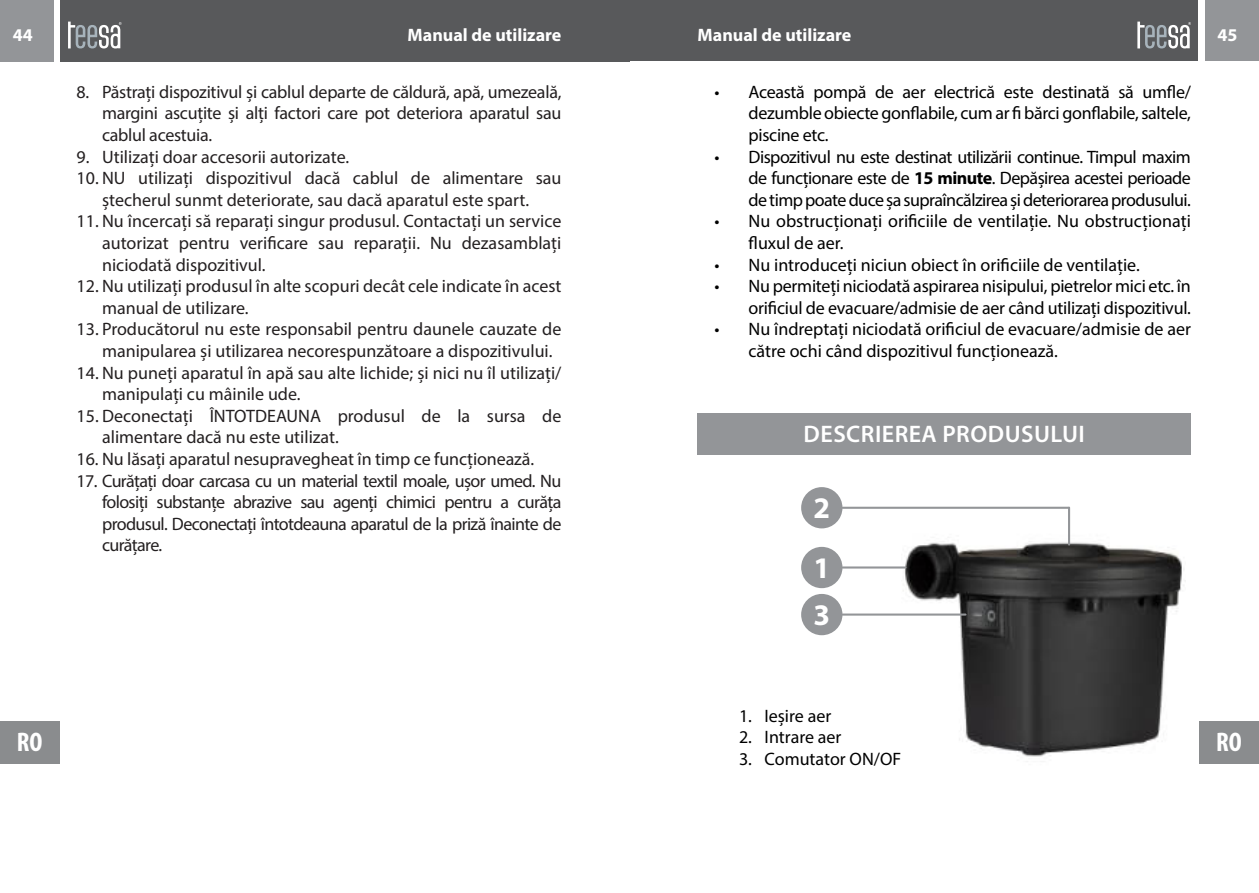
<style>
.page{position:relative;width:1259px;height:893px;background:#fff}
.page>*{position:absolute;margin:0;border:0;box-sizing:border-box;transform-origin:0 0}
.t1{font:700 30px/47.1px "Myriad Pro";color:#fff}
.t2{font:700 condensed 27px "Myriad Pro";color:#fff}
.t3{font:600 24px "Myriad Pro";letter-spacing:.02em;color:#fff}
.t4{font:18px/21.6px "Myriad Pro";color:#231f20}
.t5{font:18px/21.6px "Myriad Pro";letter-spacing:-.005em;color:#000;text-align:justify}
.t6{font:700 18px "Myriad Pro";color:#fff}
.s1{font-weight:700}
</style>
<div class="page">
<div style="left:60px;top:0;width:569px;height:62px;background:#58595b"></div>
<div style="left:0;top:0;width:54px;height:61px;background:#939598"></div>
<svg style="left:68px;top:22px;width:54px;height:26px"></svg>
<div style="left:0;top:721px;width:60px;height:43px;background:#8a8c8e"></div>
<hr style="left:629px;top:0;width:1px;height:62px;background:#58595b">
<div style="left:629px;top:0;width:569px;height:61px;background:#58595b"></div>
<div style="left:1204px;top:0;width:55px;height:61px;background:#939598"></div>
<div style="left:1199px;top:721px;width:60px;height:43px;background:#8a8c8e"></div>
<svg style="left:1137px;top:22px;width:54px;height:26px"></svg>
<div style="left:697px;top:414px;width:494px;height:41px;background:#939598"></div>
<img style="left:901px;top:506px;width:283px;height:251px">
<hr style="left:842px;top:566px;width:63px;height:3px;background:#939598">
<hr style="left:842px;top:613px;width:123px;height:3px;background:#939598">
<hr style="left:1068px;top:508px;width:2px;height:37px;background:#939598">
<hr style="left:842px;top:507px;width:227px;height:2px;background:#939598">
<div style="left:801px;top:547px;width:41px;height:41px;background:#939598;border-radius:50%"></div>
<div style="left:801px;top:594px;width:41px;height:41px;background:#939598;border-radius:50%"></div>
<div style="left:801px;top:487px;width:41px;height:41px;background:#939598;border-radius:50%"></div>
<p class="t6" style="left:13px;top:28px;width:21px">44</p>
<p class="t6" style="left:407px;top:27px;width:155px">Manual de utilizare</p>
<p class="t6" style="left:697px;top:27px;width:155px">Manual de utilizare</p>
<p class="t6" style="left:1217px;top:27px;width:21px">45</p>
<p class="t4" style="left:102px;top:83px;width:461px;text-align:justify;text-indent:-26px">8. Păstrați dispozitivul și cablul departe de căldură, apă, umezeală, margini ascuțite și alți factori care pot deteriora aparatul sau cablul acestuia.</p>
<p class="t4" style="left:77px;top:147px;width:274px">9. Utilizați doar accesorii autorizate.</p>
<p class="t4" style="left:77px;top:169px;width:486px;text-align:center">10. NU utilizați dispozitivul dacă cablul de alimentare sau ștecherul sunmt deteriorate, sau dacă aparatul este spart.</p>
<p class="t4" style="left:102px;top:212px;width:461px;text-align:justify;text-indent:-26px">11. Nu încercați să reparați singur produsul. Contactați un service autorizat pentru verificare sau reparații. Nu dezasamblați niciodată dispozitivul.</p>
<p class="t4" style="left:102px;top:277px;width:461px;text-indent:-26px">12. Nu utilizați produsul în alte scopuri decât cele indicate în acest manual de utilizare.</p>
<p class="t4" style="left:102px;top:320px;width:461px;text-indent:-26px">13. Producătorul nu este responsabil pentru daunele cauzate de manipularea și utilizarea necorespunzătoare a dispozitivului.</p>
<p class="t4" style="left:102px;top:363px;width:461px;text-indent:-26px">14. Nu puneți aparatul în apă sau alte lichide; și nici nu îl utilizați/ manipulați cu mâinile ude.</p>
<p class="t4" style="left:102px;top:407px;width:461px;text-indent:-26px">15. Deconectați ÎNTOTDEAUNA produsul de la sursa de alimentare dacă nu este utilizat.</p>
<p class="t4" style="left:77px;top:450px;width:459px">16. Nu lăsați aparatul nesupravegheat în timp ce funcționează.</p>
<p class="t4" style="left:102px;top:471px;width:461px;text-align:justify;text-indent:-26px">17. Curățați doar carcasa cu un material textil moale, ușor umed. Nu folosiți substanțe abrazive sau agenți chimici pentru a curăța produsul. Deconectați întotdeauna aparatul de la priză înainte de curățare.</p>
<p class="t5" style="left:748px;top:83px;width:444px;text-indent:-34px">• Această pompă de aer electrică este destinată să umfle/ dezumble obiecte gonflabile, cum ar fi bărci gonflabile, saltele, piscine etc.</p>
<p class="t5" style="left:748px;top:147px;width:444px;text-indent:-34px">• Dispozitivul nu este destinat utilizării continue. Timpul maxim de funcționare este de <span class="s1">15 minute</span>. Depășirea acestei perioade de timp poate duce șa supraîncălzirea și deteriorarea produsului.</p>
<p class="t5" style="left:748px;top:212px;width:444px;text-indent:-34px">• Nu obstrucționați orificiile de ventilație. Nu obstrucționați fluxul de aer.</p>
<p class="t5" style="left:714px;top:255px;width:427px">• Nu introduceți niciun obiect în orificiile de ventilație.</p>
<p class="t5" style="left:714px;top:277px;width:478px;text-align:right">• Nu permiteți niciodată aspirarea nisipului, pietrelor mici etc. în orificiul de evacuare/admisie de aer când utilizați dispozitivul.</p>
<p class="t5" style="left:748px;top:320px;width:444px;text-indent:-34px">• Nu îndreptați niciodată orificiul de evacuare/admisie de aer către ochi când dispozitivul funcționează.</p>
<h3 class="t3" style="left:803px;top:424px;width:283px">DESCRIEREA PRODUSULUI</h3>
<h1 class="t1" style="left:813px;top:487px;width:18px">2</h1>
<h1 class="t1" style="left:813px;top:547px;width:18px">1<br>3</h1>
<p class="t5" style="left:739px;top:706px;width:94px">1. Ieșire aer</p>
<p class="t5" style="left:739px;top:728px;width:104px">2. Intrare aer</p>
<p class="t5" style="left:739px;top:749px;width:172px">3. Comutator ON/OFF</p>
<h2 class="t2" style="left:17px;top:731px;width:27px">RO</h2>
<h2 class="t2" style="left:1216px;top:731px;width:27px">RO</h2>
</div>
